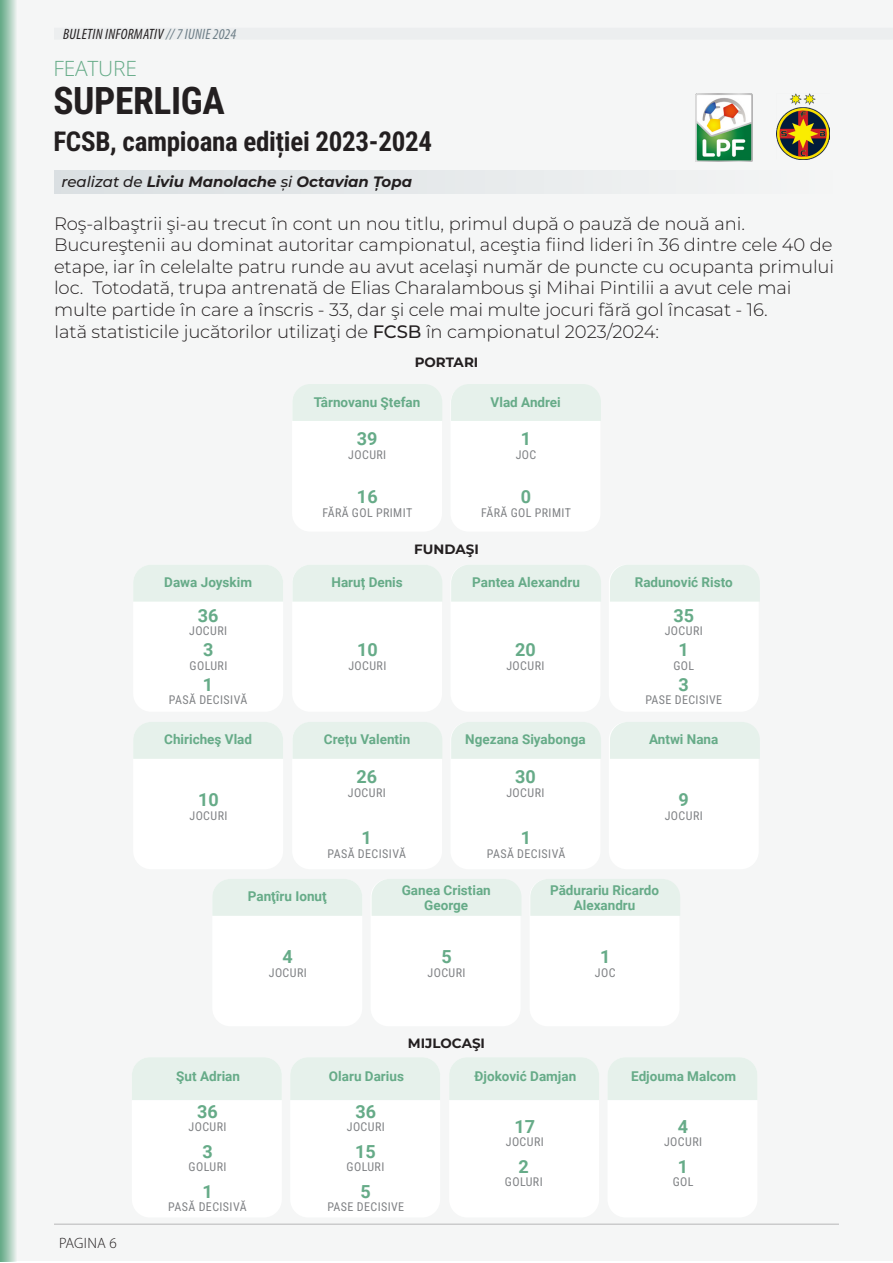
<style>
.page{position:relative;width:893px;height:1263px;background:#fff}
.page>*{position:absolute;margin:0;border:0;box-sizing:border-box;transform-origin:0 0}
.t1{font:700 37.5px "Roboto Condensed";letter-spacing:-.01em;color:#231f20}
.t2{font:700 27px "Roboto Condensed";letter-spacing:-.01em;color:#231f20}
.t3{font:300 21px "Open Sans";letter-spacing:-.01em;color:#66ab88}
.t4{font:300 18px/21.6px "Montserrat";letter-spacing:-.005em;color:#231f20}
.t5{font:700 18px "Roboto";color:#66ab88}
.t6{font:italic 700 15px "Montserrat";color:#231f20}
.t7{font:italic condensed 15px "Myriad Pro";letter-spacing:.02em;color:#231f20}
.t8{font:300 15px "Myriad Pro";letter-spacing:.02em;color:#231f20}
.t9{font:700 13.5px/15px "Roboto";color:#66ab88;text-align:center}
.t10{font:700 13.5px "Montserrat";color:#231f20}
.t11{font:12px "Roboto Condensed";letter-spacing:.035em;color:#808285}
.s1{color:#6c7d86}
.s2{font-weight:500}
</style>
<div class="page">
<div style="left:0;top:0;width:893px;height:1261px;background:#f5f6f6"></div>
<div style="left:54px;top:28px;width:839px;height:12px;background:#eceeef"></div>
<hr style="left:54px;top:1224px;width:785px;height:1px;background:#231f20">
<svg style="left:0;top:0;width:16px;height:1262px;background:#a0c9b4"></svg>
<div style="left:54px;top:171px;width:785px;height:23px;background:linear-gradient(to right,#d9dfe1,#f4f5f5)"></div>
<img style="left:777px;top:94px;width:52px;height:66px">
<img style="left:695px;top:94px;width:58px;height:67px">
<div style="left:133px;top:565px;width:150px;height:147px;background:#fff;border-radius:18px"></div>
<div style="left:133px;top:722px;width:150px;height:147px;background:#fff;border-radius:18px"></div>
<div style="left:212px;top:879px;width:150px;height:147px;background:#fff;border-radius:18px"></div>
<div style="left:371px;top:879px;width:150px;height:147px;background:#fff;border-radius:18px"></div>
<div style="left:450px;top:565px;width:150px;height:147px;background:#fff;border-radius:18px"></div>
<div style="left:450px;top:385px;width:150px;height:147px;background:#fff;border-radius:18px"></div>
<div style="left:450px;top:722px;width:150px;height:147px;background:#fff;border-radius:18px"></div>
<div style="left:530px;top:879px;width:149px;height:147px;background:#fff;border-radius:18px"></div>
<div style="left:609px;top:565px;width:150px;height:147px;background:#fff;border-radius:18px"></div>
<div style="left:609px;top:722px;width:150px;height:147px;background:#fff;border-radius:18px"></div>
<div style="left:292px;top:565px;width:150px;height:147px;background:#fff;border-radius:18px"></div>
<div style="left:292px;top:722px;width:150px;height:147px;background:#fff;border-radius:18px"></div>
<div style="left:292px;top:385px;width:150px;height:147px;background:#fff;border-radius:18px"></div>
<div style="left:292px;top:565px;width:150px;height:37px;background:#e6f1eb"></div>
<div style="left:292px;top:722px;width:150px;height:37px;background:#e6f1eb"></div>
<div style="left:372px;top:879px;width:149px;height:37px;background:#e6f1eb"></div>
<div style="left:292px;top:384px;width:150px;height:37px;background:#e6f1eb"></div>
<div style="left:451px;top:384px;width:150px;height:37px;background:#e6f1eb"></div>
<div style="left:451px;top:565px;width:150px;height:37px;background:#e6f1eb"></div>
<div style="left:451px;top:722px;width:150px;height:37px;background:#e6f1eb"></div>
<div style="left:530px;top:879px;width:150px;height:37px;background:#e6f1eb"></div>
<div style="left:610px;top:565px;width:150px;height:37px;background:#e6f1eb"></div>
<div style="left:610px;top:722px;width:150px;height:37px;background:#e6f1eb"></div>
<div style="left:133px;top:565px;width:150px;height:37px;background:#e6f1eb"></div>
<div style="left:133px;top:722px;width:150px;height:37px;background:#e6f1eb"></div>
<div style="left:212px;top:879px;width:150px;height:37px;background:#e6f1eb"></div>
<div style="left:290px;top:1057px;width:150px;height:160px;background:#fff;border-radius:18px"></div>
<div style="left:607px;top:1057px;width:150px;height:160px;background:#fff;border-radius:18px"></div>
<div style="left:132px;top:1057px;width:150px;height:160px;background:#fff;border-radius:18px"></div>
<div style="left:449px;top:1057px;width:150px;height:160px;background:#fff;border-radius:18px"></div>
<div style="left:132px;top:1057px;width:150px;height:43px;background:#e6f1eb"></div>
<div style="left:290px;top:1057px;width:150px;height:43px;background:#e6f1eb"></div>
<div style="left:449px;top:1057px;width:150px;height:43px;background:#e6f1eb"></div>
<div style="left:607px;top:1057px;width:150px;height:43px;background:#e6f1eb"></div>
<p class="t7" style="left:63px;top:25px;width:174px">BULETIN INFORMATIV <span class="s1">// 7 IUNIE 2024</span></p>
<p class="t3" style="left:53px;top:54px;width:85px">FEATURE</p>
<p class="t1" style="left:53px;top:74px;width:173px">SUPERLIGA</p>
<p class="t2" style="left:53px;top:123px;width:380px">FCSB, campioana ediției 2023-2024</p>
<p class="t6" style="left:61px;top:171px;width:352px"><span class="s2">realizat de</span> Liviu Manolache <span class="s2">și</span> Octavian Țopa</p>
<p class="t4" style="left:54px;top:212px;width:782px">Roş-albaştrii şi-au trecut în cont un nou titlu, primul după o pauză de nouă ani.<br>Bucureştenii au dominat autoritar campionatul, aceştia fiind lideri în 36 dintre cele 40 de etape, iar în celelalte patru runde au avut acelaşi număr de puncte cu ocupanta primului loc. Totodată, trupa antrenată de Elias Charalambous şi Mihai Pintilii a avut cele mai multe partide în care a înscris - 33, dar şi cele mai multe jocuri fără gol încasat - 16.</p>
<p class="t4" style="left:54px;top:320px;width:607px">Iată statisticile jucătorilor utilizaţi de <span class="s2">FCSB</span> în campionatul 2023/2024:</p>
<p class="t10" style="left:415px;top:352px;width:65px">PORTARI</p>
<p class="t9" style="left:314px;top:394px;width:108px">Târnovanu Ştefan</p>
<p class="t9" style="left:491px;top:394px;width:72px">Vlad Andrei</p>
<p class="t5" style="left:357px;top:426px;width:22px">39</p>
<p class="t11" style="left:348px;top:446px;width:40px">JOCURI</p>
<p class="t5" style="left:357px;top:484px;width:23px">16</p>
<p class="t11" style="left:323px;top:504px;width:91px">FĂRĂ GOL PRIMIT</p>
<p class="t5" style="left:521px;top:426px;width:12px">1</p>
<p class="t11" style="left:516px;top:446px;width:22px">JOC</p>
<p class="t5" style="left:521px;top:484px;width:12px">0</p>
<p class="t11" style="left:481px;top:504px;width:91px">FĂRĂ GOL PRIMIT</p>
<p class="t10" style="left:414px;top:539px;width:66px">FUNDAŞI</p>
<p class="t9" style="left:164px;top:574px;width:89px">Dawa Joyskim</p>
<p class="t9" style="left:331px;top:574px;width:73px">Haruț Denis</p>
<p class="t9" style="left:472px;top:574px;width:109px">Pantea Alexandru</p>
<p class="t9" style="left:635px;top:574px;width:100px">Radunović Risto</p>
<p class="t5" style="left:198px;top:603px;width:22px">36</p>
<p class="t11" style="left:189px;top:622px;width:40px">JOCURI</p>
<p class="t5" style="left:673px;top:603px;width:22px">35</p>
<p class="t11" style="left:665px;top:622px;width:40px">JOCURI</p>
<p class="t5" style="left:203px;top:637px;width:12px">3</p>
<p class="t11" style="left:190px;top:657px;width:39px">GOLURI</p>
<p class="t5" style="left:357px;top:637px;width:22px">10</p>
<p class="t11" style="left:348px;top:657px;width:40px">JOCURI</p>
<p class="t5" style="left:515px;top:637px;width:22px">20</p>
<p class="t11" style="left:506px;top:657px;width:40px">JOCURI</p>
<p class="t5" style="left:679px;top:637px;width:12px">1</p>
<p class="t11" style="left:673px;top:657px;width:22px">GOL</p>
<p class="t5" style="left:203px;top:671px;width:12px">1</p>
<p class="t11" style="left:169px;top:691px;width:80px">PASĂ DECISIVĂ</p>
<p class="t5" style="left:679px;top:671px;width:12px">3</p>
<p class="t11" style="left:645px;top:691px;width:78px">PASE DECISIVE</p>
<p class="t9" style="left:164px;top:731px;width:89px">Chiricheş Vlad</p>
<p class="t9" style="left:324px;top:731px;width:88px">Crețu Valentin</p>
<p class="t9" style="left:465px;top:731px;width:122px">Ngezana Siyabonga</p>
<p class="t9" style="left:649px;top:731px;width:71px">Antwi Nana</p>
<p class="t5" style="left:198px;top:787px;width:22px">10</p>
<p class="t11" style="left:189px;top:807px;width:40px">JOCURI</p>
<p class="t5" style="left:356px;top:764px;width:22px">26</p>
<p class="t11" style="left:348px;top:784px;width:40px">JOCURI</p>
<p class="t5" style="left:515px;top:764px;width:22px">30</p>
<p class="t11" style="left:506px;top:784px;width:40px">JOCURI</p>
<p class="t5" style="left:679px;top:787px;width:12px">9</p>
<p class="t11" style="left:665px;top:807px;width:40px">JOCURI</p>
<p class="t5" style="left:362px;top:825px;width:12px">1</p>
<p class="t11" style="left:328px;top:845px;width:80px">PASĂ DECISIVĂ</p>
<p class="t5" style="left:521px;top:825px;width:12px">1</p>
<p class="t11" style="left:487px;top:845px;width:80px">PASĂ DECISIVĂ</p>
<p class="t9" style="left:248px;top:888px;width:80px">Panţîru Ionuţ</p>
<p class="t5" style="left:283px;top:944px;width:12px">4</p>
<p class="t11" style="left:269px;top:964px;width:40px">JOCURI</p>
<p class="t9" style="left:402px;top:882px;width:91px">Ganea Cristian</p>
<p class="t9" style="left:424px;top:897px;width:45px">George</p>
<p class="t5" style="left:441px;top:944px;width:12px">5</p>
<p class="t11" style="left:427px;top:964px;width:40px">JOCURI</p>
<p class="t10" style="left:408px;top:1034px;width:79px">MIJLOCAŞI</p>
<p class="t9" style="left:550px;top:882px;width:110px">Pădurariu Ricardo<br>Alexandru</p>
<p class="t5" style="left:600px;top:944px;width:12px">1</p>
<p class="t11" style="left:595px;top:964px;width:22px">JOC</p>
<p class="t8" style="left:59px;top:1234px;width:59px">PAGINA 6</p>
<p class="t9" style="left:176px;top:1068px;width:65px">Şut Adrian</p>
<p class="t9" style="left:329px;top:1068px;width:76px">Olaru Darius</p>
<p class="t9" style="left:475px;top:1068px;width:103px">Đjoković Damjan</p>
<p class="t9" style="left:631px;top:1068px;width:107px">Edjouma Malcom</p>
<p class="t5" style="left:197px;top:1099px;width:22px">36</p>
<p class="t11" style="left:188px;top:1118px;width:40px">JOCURI</p>
<p class="t5" style="left:355px;top:1099px;width:22px">36</p>
<p class="t11" style="left:347px;top:1118px;width:40px">JOCURI</p>
<p class="t5" style="left:514px;top:1114px;width:22px">17</p>
<p class="t11" style="left:506px;top:1133px;width:40px">JOCURI</p>
<p class="t5" style="left:678px;top:1114px;width:12px">4</p>
<p class="t11" style="left:664px;top:1133px;width:40px">JOCURI</p>
<p class="t5" style="left:202px;top:1139px;width:12px">3</p>
<p class="t11" style="left:189px;top:1158px;width:39px">GOLURI</p>
<p class="t5" style="left:355px;top:1139px;width:22px">15</p>
<p class="t11" style="left:347px;top:1158px;width:39px">GOLURI</p>
<p class="t5" style="left:519px;top:1154px;width:12px">2</p>
<p class="t11" style="left:505px;top:1173px;width:39px">GOLURI</p>
<p class="t5" style="left:678px;top:1154px;width:12px">1</p>
<p class="t11" style="left:673px;top:1173px;width:22px">GOL</p>
<p class="t5" style="left:202px;top:1179px;width:12px">1</p>
<p class="t11" style="left:168px;top:1198px;width:80px">PASĂ DECISIVĂ</p>
<p class="t5" style="left:361px;top:1179px;width:12px">5</p>
<p class="t11" style="left:327px;top:1198px;width:78px">PASE DECISIVE</p>
</div>
